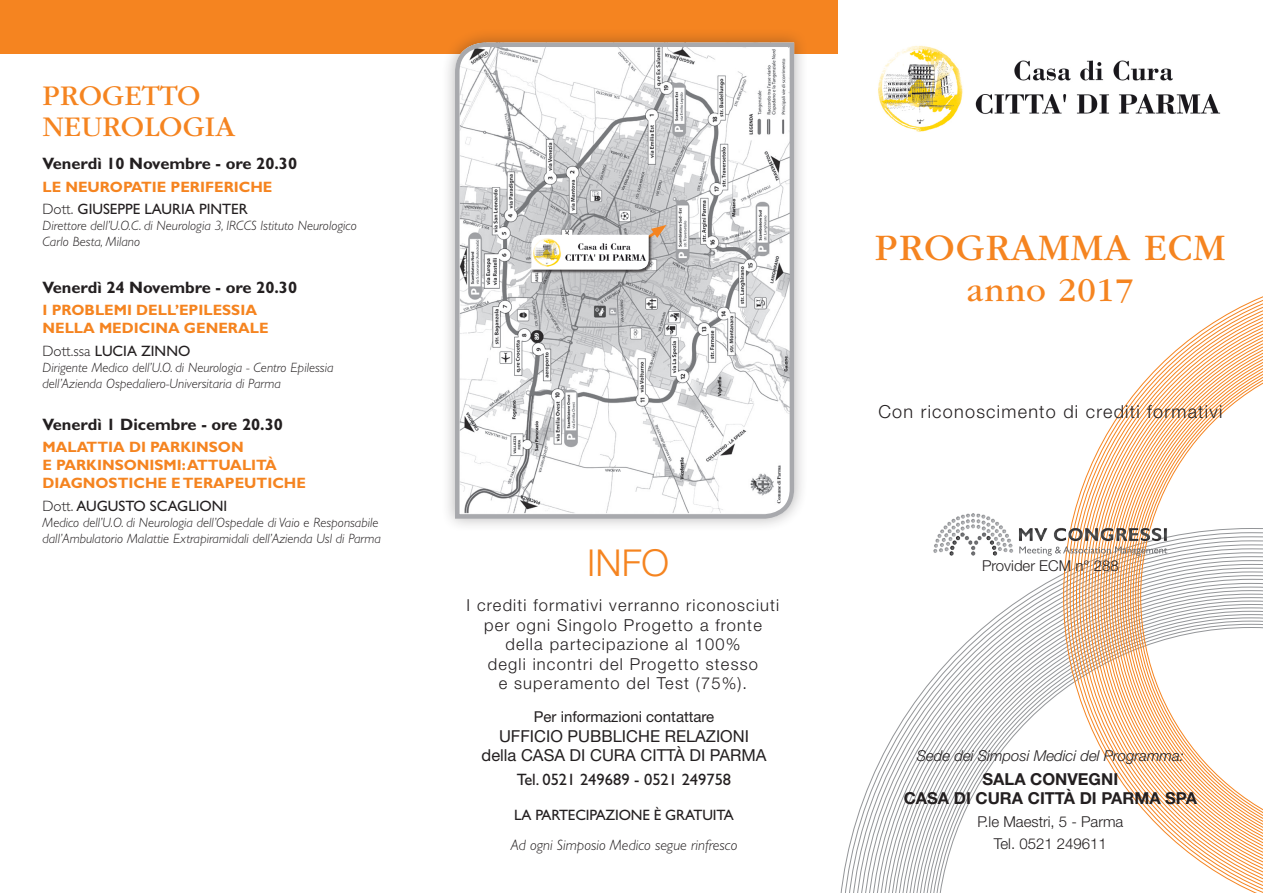
<style>
.page{position:relative;width:1263px;height:893px;background:#fff}
.page>*{position:absolute;margin:0;border:0;box-sizing:border-box;transform-origin:0 0}
.t1{font:39px "ITC Garamond Std";letter-spacing:.02em;color:#f58420}
.t2{font:300 37.2px "Helvetica Neue LT Std";color:#f58420}
.t3{font:34.5px "ITC Garamond Std";letter-spacing:.02em;color:#f58420}
.t4{font:29.7px "ITC Garamond Std";color:#f58420}
.t5{font:300 18px "Helvetica Neue LT Std";letter-spacing:.07em;color:#231f20}
.t6{font:300 16.5px "Helvetica Neue LT Std";letter-spacing:.07em;color:#231f20}
.t7{font:700 16.5px "Gill Sans Std";color:#231f20}
.t8{font:16.5px "Helvetica Neue LT Std";color:#231f20}
.t9{font:700 16.5px "Helvetica Neue LT Std";color:#231f20}
.t10{font:16.5px "Gill Sans Std";color:#231f20}
.t11{font:700 15px "Gill Sans Std";color:#f58420}
.t12{font:15px "Gill Sans Std";color:#231f20}
.t13{font:300 15px "Helvetica Neue LT Std";color:#231f20}
.t14{font:italic 300 15px "Gill Sans Std";color:#231f20}
.t15{font:italic 300 15px "Helvetica Neue LT Std";color:#231f20}
.t16{font:15px "Helvetica Neue LT Std";color:#231f20}
.t17{font:italic 300 13.5px "Gill Sans Std";color:#231f20}
.s1{font-weight:300}
</style>
<div class="page">
<svg style="left:936px;top:627px;width:127px;height:266px"></svg>
<svg style="left:1085px;top:472px;width:3px;height:249px"></svg>
<svg style="left:1088px;top:296px;width:175px;height:432px"></svg>
<svg style="left:1091px;top:299px;width:172px;height:594px"></svg>
<svg style="left:1094px;top:302px;width:169px;height:588px"></svg>
<svg style="left:1097px;top:305px;width:166px;height:583px"></svg>
<svg style="left:1100px;top:308px;width:163px;height:577px"></svg>
<svg style="left:1103px;top:311px;width:160px;height:571px"></svg>
<svg style="left:1105px;top:314px;width:158px;height:564px"></svg>
<svg style="left:1108px;top:317px;width:155px;height:559px"></svg>
<svg style="left:1111px;top:320px;width:152px;height:553px"></svg>
<svg style="left:1114px;top:323px;width:149px;height:547px"></svg>
<svg style="left:1117px;top:325px;width:146px;height:542px"></svg>
<svg style="left:1119px;top:328px;width:144px;height:537px"></svg>
<svg style="left:1122px;top:331px;width:141px;height:531px"></svg>
<svg style="left:1125px;top:333px;width:138px;height:526px"></svg>
<svg style="left:1127px;top:336px;width:136px;height:521px"></svg>
<svg style="left:1130px;top:339px;width:133px;height:515px"></svg>
<svg style="left:1132px;top:341px;width:131px;height:510px"></svg>
<svg style="left:1135px;top:344px;width:128px;height:505px"></svg>
<svg style="left:1138px;top:346px;width:125px;height:500px"></svg>
<svg style="left:1140px;top:349px;width:123px;height:495px"></svg>
<div style="left:0;top:0;width:838px;height:54px;background:#f58420"></div>
<img style="left:878px;top:45px;width:343px;height:87px">
<div style="left:441px;top:28px;width:367px;height:505px;background:#231f20;opacity:.33"></div>
<svg style="left:453px;top:40px;width:343px;height:481px"></svg>
<div style="left:531px;top:235px;width:121px;height:38px;background:#231f20;opacity:.75"></div>
<svg style="left:531px;top:225px;width:135px;height:45px"></svg>
<img style="left:533px;top:237px;width:114px;height:30px">
<img style="left:933px;top:508px;width:238px;height:49px">
<svg style="left:1019px;top:546px;width:148px;height:10px"></svg>
<p class="t4" style="left:43px;top:79px;width:160px">PROGETTO</p>
<p class="t4" style="left:43px;top:111px;width:194px">NEUROLOGIA</p>
<p class="t7" style="left:43px;top:154px;width:256px">Venerdì 10 Novembre - ore 20.30</p>
<p class="t11" style="left:43px;top:178px;width:231px">LE NEUROPATIE PERIFERICHE</p>
<p class="t12" style="left:43px;top:200px;width:207px"><span class="s1">Dott.</span> GIUSEPPE LAURIA PINTER</p>
<p class="t17" style="left:43px;top:218px;width:316px">Direttore dell’U.O.C. di Neurologia 3, IRCCS Istituto Neurologico</p>
<p class="t17" style="left:43px;top:234px;width:99px">Carlo Besta, Milano</p>
<p class="t7" style="left:43px;top:278px;width:256px">Venerdì 24 Novembre - ore 20.30</p>
<p class="t11" style="left:43px;top:301px;width:216px">I PROBLEMI DELL’EPILESSIA</p>
<p class="t11" style="left:43px;top:319px;width:227px">NELLA MEDICINA GENERALE</p>
<p class="t12" style="left:43px;top:342px;width:149px"><span class="s1">Dott.ssa</span> LUCIA ZINNO</p>
<p class="t17" style="left:43px;top:360px;width:293px">Dirigente Medico dell’U.O. di Neurologia - Centro Epilessia</p>
<p class="t17" style="left:43px;top:376px;width:240px">dell’Azienda Ospedaliero-Universitaria di Parma</p>
<p class="t7" style="left:43px;top:415px;width:242px">Venerdì 1 Dicembre - ore 20.30</p>
<p class="t11" style="left:43px;top:438px;width:203px">MALATTIA DI PARKINSON</p>
<p class="t11" style="left:43px;top:456px;width:236px">E PARKINSONISMI: ATTUALITÀ</p>
<p class="t11" style="left:43px;top:474px;width:265px">DIAGNOSTICHE E TERAPEUTICHE</p>
<p class="t12" style="left:43px;top:497px;width:186px"><span class="s1">Dott.</span> AUGUSTO SCAGLIONI</p>
<p class="t17" style="left:43px;top:515px;width:338px">Medico dell’U.O. di Neurologia dell’Ospedale di Vaio e Responsabile</p>
<p class="t17" style="left:43px;top:531px;width:340px">dall’Ambulatorio Malattie Extrapiramidali dell’Azienda Usl di Parma</p>
<p class="t2" style="left:587px;top:540px;width:83px">INFO</p>
<p class="t6" style="left:467px;top:595px;width:314px">I crediti formativi verranno riconosciuti</p>
<p class="t6" style="left:484px;top:615px;width:279px">per ogni Singolo Progetto a fronte</p>
<p class="t6" style="left:505px;top:634px;width:237px">della partecipazione al 100%</p>
<p class="t6" style="left:488px;top:654px;width:272px">degli incontri del Progetto stesso</p>
<p class="t6" style="left:499px;top:673px;width:250px">e superamento del Test (75%).</p>
<p class="t16" style="left:534px;top:707px;width:182px">Per informazioni contattare</p>
<p class="t8" style="left:499px;top:726px;width:251px">UFFICIO PUBBLICHE RELAZIONI</p>
<p class="t8" style="left:482px;top:746px;width:286px">della CASA DI CURA CITTÀ DI PARMA</p>
<p class="t10" style="left:517px;top:770px;width:216px">Tel. 0521 249689 - 0521 249758</p>
<p class="t12" style="left:514px;top:806px;width:221px">LA PARTECIPAZIONE È GRATUITA</p>
<p class="t14" style="left:511px;top:837px;width:228px">Ad ogni Simposio Medico segue rinfresco</p>
<p class="t1" style="left:875px;top:226px;width:352px">PROGRAMMA ECM</p>
<p class="t3" style="left:967px;top:271px;width:169px">anno 2017</p>
<p class="t5" style="left:878px;top:400px;width:345px">Con riconoscimento di crediti formativi</p>
<p class="t13" style="left:982px;top:556px;width:138px">Provider ECM n° 288</p>
<p class="t15" style="left:917px;top:746px;width:269px">Sede dei Simposi Medici del Programma:</p>
<p class="t9" style="left:982px;top:769px;width:137px">SALA CONVEGNI</p>
<p class="t9" style="left:904px;top:788px;width:295px">CASA DI CURA CITTÀ DI PARMA SPA</p>
<p class="t13" style="left:977px;top:812px;width:148px">P.le Maestri, 5 - Parma</p>
<p class="t13" style="left:994px;top:834px;width:115px">Tel. 0521 249611</p>
</div>
